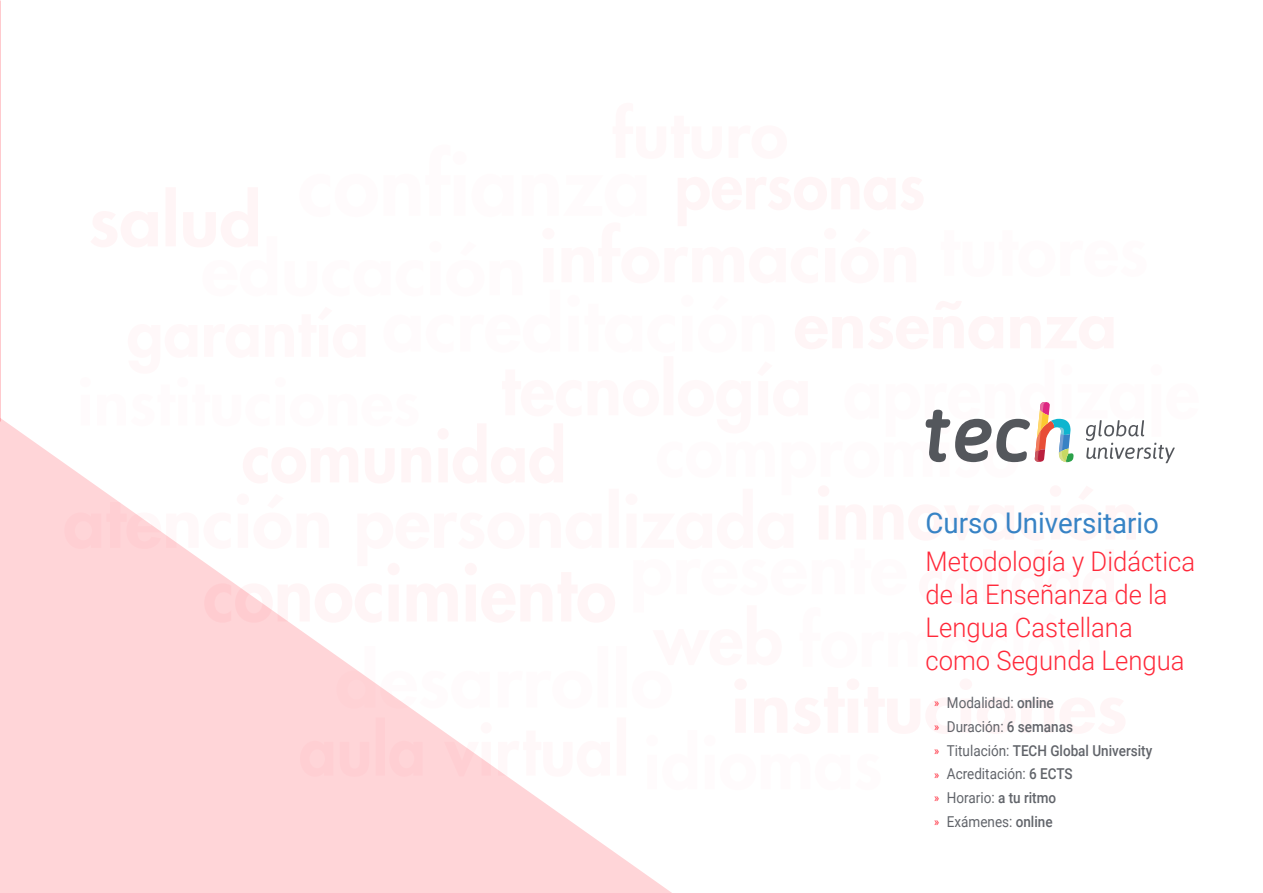
<style>
.page{position:relative;width:1263px;height:893px;background:#fff}
.page>*{position:absolute;margin:0;border:0;box-sizing:border-box;transform-origin:0 0}
.t1{font:28.5px "Roboto";color:#3783c5}
.t2{font:300 27px/33px "Roboto";color:#ff293a;scale:.95 1}
.t3{font:15px/23.7px "Roboto";color:#61646a;scale:.9 1}
.s1{font-size:12px;color:#ff293a}
.s2{font-weight:500}
</style>
<div class="page">
<svg style="left:0;top:418px;width:672px;height:475px;fill:#ffd5d8"></svg>
<svg style="left:64px;top:402px;width:1111px;height:388px"></svg>
<h1 class="t1" style="left:926px;top:503px;width:235px">Curso Universitario</h1>
<h2 class="t2" style="left:926px;top:544px;width:285px">Metodología y Didáctica de la Enseñanza de la<br>Lengua Castellana como Segunda Lengua</h2>
<p class="t3" style="left:934px;top:690px;width:244px"><span class="s1">»</span> Modalidad: <span class="s2">online<br></span><span class="s1">»</span> Duración: <span class="s2">6 semanas<br></span><span class="s1">»</span> Titulación: <span class="s2">TECH Global University </span><span class="s1">»</span> Acreditación: <span class="s2">6 ECTS<br></span><span class="s1">»</span> Horario: <span class="s2">a tu ritmo<br></span><span class="s1">»</span> Exámenes: <span class="s2">online</span></p>
</div>
